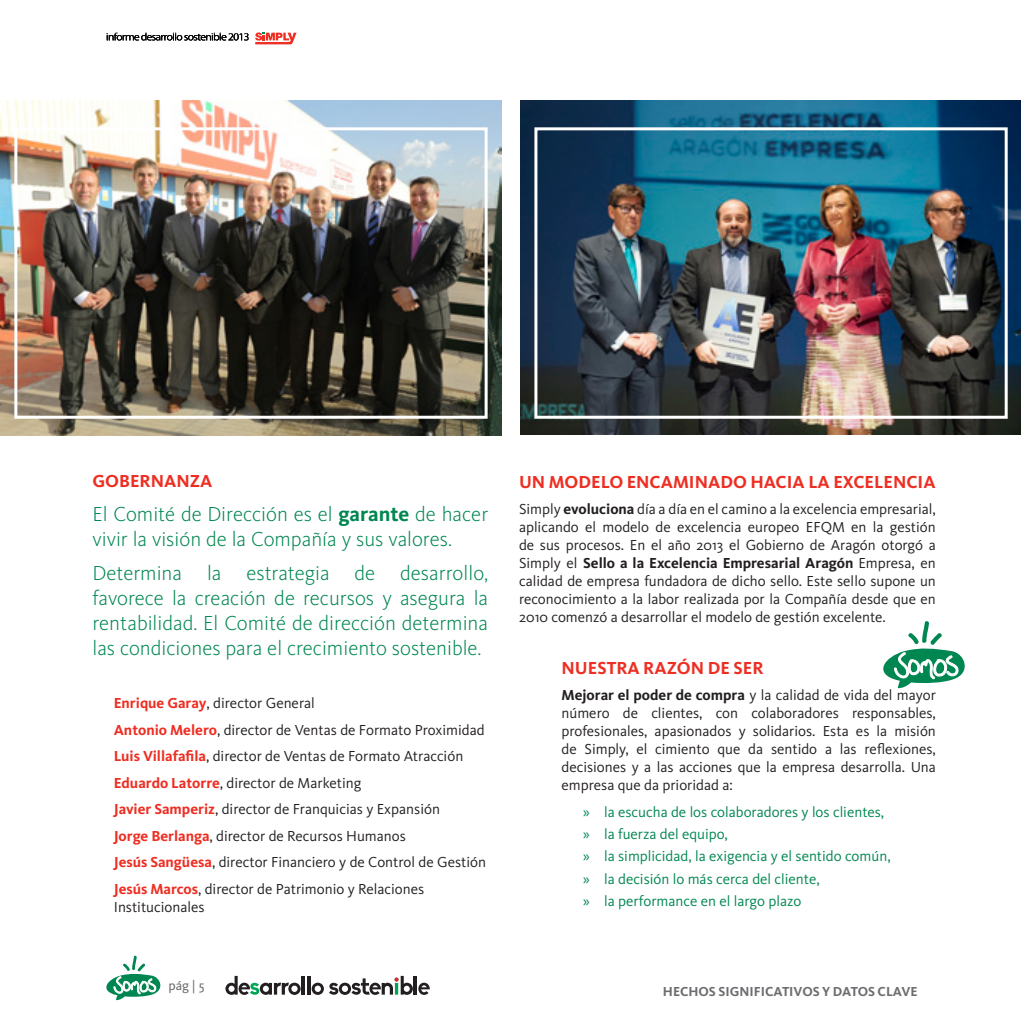
<style>
.page{position:relative;width:1021px;height:1021px;background:#fff}
.page>*{position:absolute;margin:0;border:0;box-sizing:border-box;transform-origin:0 0}
.t1{font:300 21px/25.2px "Kievit OT";color:#008751}
.t2{font:700 18px "Kievit OT";color:#ee2e22}
.t3{font:15px/18px "Kievit OT";color:#231f20;text-align:justify}
.t4{font:15px/22.2px "Kievit OT";color:#008751}
.t5{font:700 13.5px "Kievit OT";color:#6c6d70}
.t6{font:13.5px "Kievit OT";color:#6c6d70}
.s1{font-weight:700}
.s2{font-weight:700;color:#ee2e22}
</style>
<div class="page">
<svg style="left:106px;top:955px;width:55px;height:46px"></svg>
<svg style="left:225px;top:975px;width:75px;height:19px"></svg>
<hr style="left:301px;top:975px;width:4px;height:19px;background:#231f20">
<hr style="left:307px;top:975px;width:3px;height:19px;background:#231f20">
<svg style="left:312px;top:975px;width:118px;height:19px"></svg>
<img style="left:0;top:101px;width:502px;height:334px">
<img style="left:520px;top:101px;width:500px;height:334px">
<img style="left:107px;top:32px;width:142px;height:8px">
<svg style="left:255px;top:32px;width:41px;height:12px"></svg>
<svg style="left:883px;top:621px;width:82px;height:67px"></svg>
<div style="left:14px;top:127px;width:473px;height:292px;border:3px solid #fff"></div>
<div style="left:534px;top:127px;width:473px;height:292px;border:3px solid #fff"></div>
<p class="t2" style="left:92px;top:470px;width:121px">GOBERNANZA</p>
<h1 class="t1" style="left:92px;top:501px;width:397px">El Comité de Dirección es el <span class="s1">garante</span> de hacer vivir la visión de la Compañía y sus valores.</h1>
<h1 class="t1" style="left:92px;top:559px;width:397px;text-align:justify">Determina la estrategia de desarrollo, favorece la creación de recursos y asegura la rentabilidad. El Comité de dirección determina las condiciones para el crecimiento sostenible.</h1>
<p class="t3" style="left:114px;top:689px;width:374px;line-height:26.5px;text-align:left"><span class="s2">Enrique Garay</span>, director General<br><span class="s2">Antonio Melero</span>, director de Ventas de Formato Proximidad <span class="s2">Luis Villafafila</span>, director de Ventas de Formato Atracción <span class="s2">Eduardo Latorre</span>, director de Marketing<br><span class="s2">Javier Samperiz</span>, director de Franquicias y Expansión<br><span class="s2">Jorge Berlanga</span>, director de Recursos Humanos<br><span class="s2">Jesús Sangüesa</span>, director Financiero y de Control de Gestión <span class="s2">Jesús Marcos</span>, director de Patrimonio y Relaciones</p>
<p class="t3" style="left:114px;top:897px;width:92px">Institucionales</p>
<p class="t6" style="left:168px;top:977px;width:38px">pág | 5</p>
<p class="t2" style="left:519px;top:471px;width:418px">UN MODELO ENCAMINADO HACIA LA EXCELENCIA</p>
<p class="t3" style="left:519px;top:500px;width:418px">Simply <span class="s1">evoluciona</span> día a día en el camino a la excelencia empresarial, aplicando el modelo de excelencia europeo EFQM en la gestión de sus procesos. En el año 2013 el Gobierno de Aragón otorgó a Simply el <span class="s1">Sello a la Excelencia Empresarial Aragón</span> Empresa, en calidad de empresa fundadora de dicho sello. Este sello supone un reconocimiento a la labor realizada por la Compañía desde que en 2010 comenzó a desarrollar el modelo de gestión excelente.</p>
<p class="t2" style="left:561px;top:657px;width:203px">NUESTRA RAZÓN DE SER</p>
<p class="t3" style="left:561px;top:686px;width:376px"><span class="s1">Mejorar el poder de compra</span> y la calidad de vida del mayor número de clientes, con colaboradores responsables, profesionales, apasionados y solidarios. Esta es la misión de Simply, el cimiento que da sentido a las reflexiones, decisiones y a las acciones que la empresa desarrolla. Una empresa que da prioridad a:</p>
<p class="t4" style="left:583px;top:800px;width:309px">» la escucha de los colaboradores y los clientes, » la fuerza del equipo,<br>» la simplicidad, la exigencia y el sentido común, » la decisión lo más cerca del cliente,<br>» la performance en el largo plazo</p>
<p class="t5" style="left:663px;top:983px;width:256px">HECHOS SIGNIFICATIVOS Y DATOS CLAVE</p>
</div>
